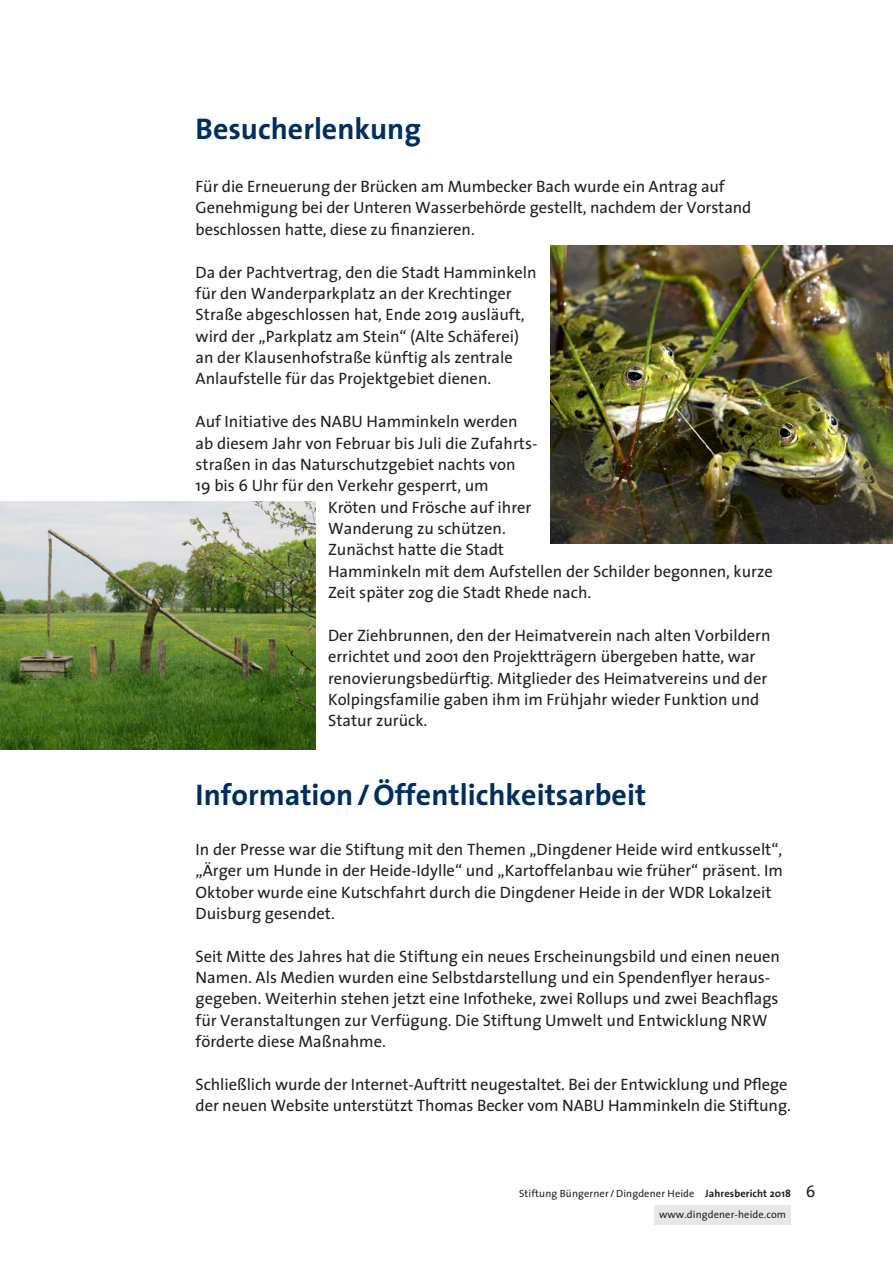
<style>
.page{position:relative;width:893px;height:1263px;background:#fff}
.page>*{position:absolute;margin:0;border:0;box-sizing:border-box;transform-origin:0 0}
.t1{font:700 30px "The Sans";color:#002e5e}
.t2{font:16.5px/21.3px "The Sans";color:#231f20}
.t3{font:10.5px/21.3px "The Sans";letter-spacing:.01em;color:#231f20}
.s1{font-weight:700}
</style>
<div class="page">
<div style="left:655px;top:1204px;width:136px;height:20px;background:#e6e7e9"></div>
<img style="left:0;top:502px;width:315px;height:247px">
<img style="left:551px;top:246px;width:342px;height:297px">
<h1 class="t1" style="left:196px;top:103px;width:227px">Besucherlenkung</h1>
<p class="t2" style="left:196px;top:175px;width:557px">Für die Erneuerung der Brücken am Mumbecker Bach wurde ein Antrag auf<br>Genehmigung bei der Unteren Wasserbehörde gestellt, nachdem der Vorstand beschlossen hatte, diese zu finanzieren.</p>
<p class="t2" style="left:196px;top:261px;width:343px">Da der Pachtvertrag, den die Stadt Hamminkeln für den Wanderparkplatz an der Krechtinger Straße abgeschlossen hat, Ende 2019 ausläuft, wird der „Parkplatz am Stein“ (Alte Schäferei) an der Klausenhofstraße künftig als zentrale Anlaufstelle für das Projektgebiet dienen.</p>
<p class="t2" style="left:196px;top:410px;width:324px">Auf Initiative des NABU Hamminkeln werden</p>
<p class="t2" style="left:196px;top:432px;width:342px">ab diesem Jahr von Februar bis Juli die Zufahrts-</p>
<p class="t2" style="left:196px;top:453px;width:322px">straßen in das Naturschutzgebiet nachts von</p>
<p class="t2" style="left:196px;top:474px;width:295px">19 bis 6 Uhr für den Verkehr gesperrt, um</p>
<p class="t2" style="left:328px;top:496px;width:205px">Kröten und Frösche auf ihrer</p>
<p class="t2" style="left:328px;top:517px;width:179px">Wanderung zu schützen.</p>
<p class="t2" style="left:328px;top:539px;width:177px">Zunächst hatte die Stadt</p>
<p class="t2" style="left:328px;top:560px;width:446px">Hamminkeln mit dem Aufstellen der Schilder begonnen, kurze</p>
<p class="t2" style="left:328px;top:581px;width:265px">Zeit später zog die Stadt Rhede nach.</p>
<p class="t2" style="left:328px;top:624px;width:444px">Der Ziehbrunnen, den der Heimatverein nach alten Vorbildern errichtet und 2001 den Projektträgern übergeben hatte, war renovierungsbedürftig. Mitglieder des Heimatvereins und der Kolpingsfamilie gaben ihm im Frühjahr wieder Funktion und Statur zurück.</p>
<h1 class="t1" style="left:196px;top:770px;width:452px">Information/Öffentlichkeitsarbeit</h1>
<p class="t2" style="left:196px;top:838px;width:589px">In der Presse war die Stiftung mit den Themen „Dingdener Heide wird entkusselt“, „Ärger um Hunde in der Heide-Idylle“ und „Kartoffelanbau wie früher“ präsent. Im Oktober wurde eine Kutschfahrt durch die Dingdener Heide in der WDR Lokalzeit Duisburg gesendet.</p>
<p class="t2" style="left:196px;top:945px;width:586px">Seit Mitte des Jahres hat die Stiftung ein neues Erscheinungsbild und einen neuen Namen. Als Medien wurden eine Selbstdarstellung und ein Spendenflyer heraus&shy;gegeben. Weiterhin stehen jetzt eine Infotheke, zwei Rollups und zwei Beachflags für Veranstaltungen zur Verfügung. Die Stiftung Umwelt und Entwicklung NRW förderte diese Maßnahme.</p>
<p class="t2" style="left:196px;top:1073px;width:597px">Schließlich wurde der Internet-Auftritt neugestaltet. Bei der Entwicklung und Pflege der neuen Website unterstützt Thomas Becker vom NABU Hamminkeln die Stiftung.</p>
<p class="t3" style="left:659px;top:1182px;width:133px;text-indent:-140px">Stiftung Büngerner /Dingdener Heide <span class="s1">Jahresbericht 2018 </span>www.dingdener-heide.com</p>
<p class="t2" style="left:806px;top:1180px;width:11px">6</p>
</div>
